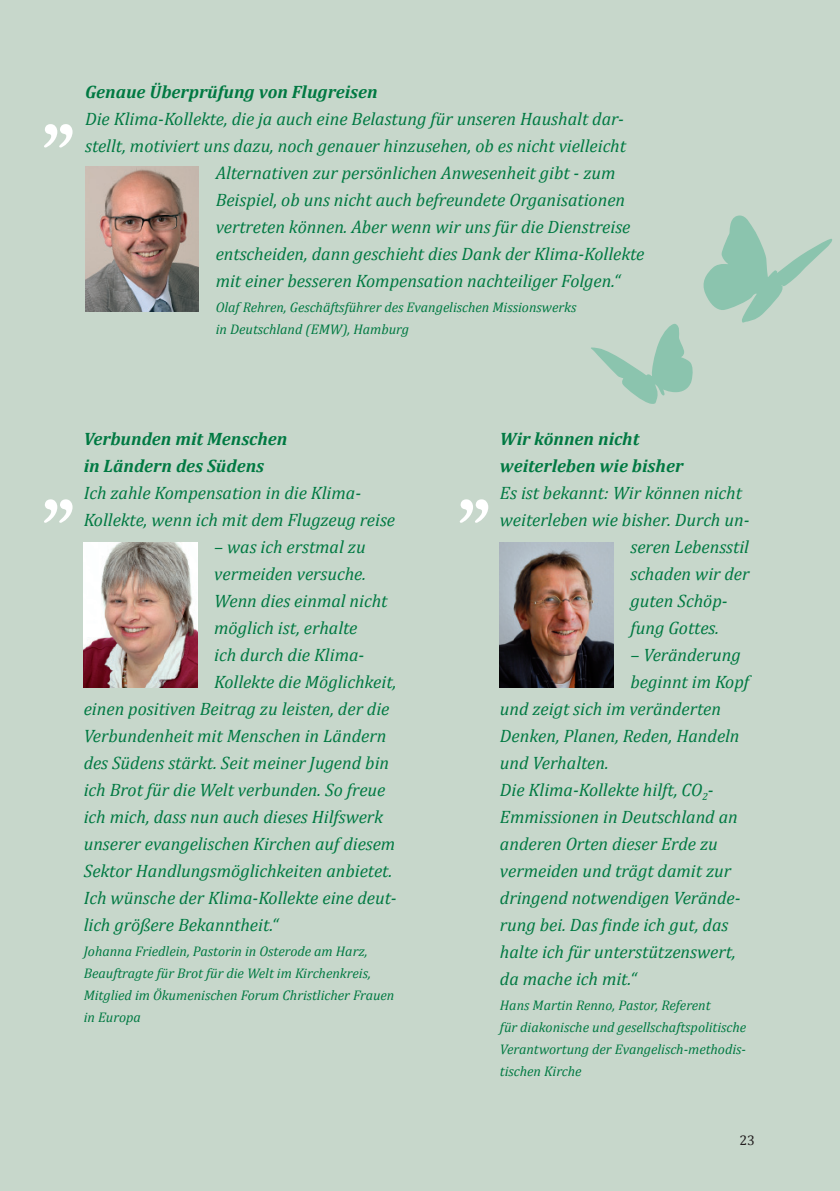
<style>
.page{position:relative;width:840px;height:1191px;background:#fff}
.page>*{position:absolute;margin:0;border:0;box-sizing:border-box;transform-origin:0 0}
.t1{font:700 80px "ITC Garamond Std";color:#fff}
.t2{font:italic 18px/27px "Cambria";color:#007942}
.t3{font:italic 700 18px/27px "Cambria";color:#007942}
.t4{font:italic 14px/22px "Cambria";color:#007942}
.t5{font:14px "Cambria";color:#231f20}
</style>
<div class="page">
<div style="left:0;top:0;width:839px;height:1191px;background:#c7d7cb"></div>
<img style="left:84px;top:542px;width:113px;height:145px">
<img style="left:499px;top:542px;width:114px;height:145px">
<svg style="left:591px;top:215px;width:241px;height:189px"></svg>
<img style="left:85px;top:166px;width:113px;height:145px">
<h1 class="t1" style="left:40px;top:63px;width:38px">„</h1>
<p class="t3" style="left:85px;top:78px;width:294px">Genaue Überprüfung von Flugreisen</p>
<p class="t2" style="left:85px;top:105px;width:540px">Die Klima-Kollekte, die ja auch eine Belastung für unseren Haushalt dar-</p>
<p class="t2" style="left:85px;top:132px;width:542px">stellt, motiviert uns dazu, noch genauer hinzusehen, ob es nicht vielleicht</p>
<p class="t2" style="left:215px;top:159px;width:401px">Alternativen zur persönlichen Anwesenheit gibt - zum</p>
<p class="t2" style="left:215px;top:186px;width:411px">Beispiel, ob uns nicht auch befreundete Organisationen</p>
<p class="t2" style="left:215px;top:213px;width:416px">vertreten können. Aber wenn wir uns für die Dienstreise</p>
<p class="t2" style="left:215px;top:240px;width:430px">entscheiden, dann geschieht dies Dank der Klima-Kollekte</p>
<p class="t2" style="left:215px;top:267px;width:406px">mit einer besseren Kompensation nachteiliger Folgen.“</p>
<p class="t4" style="left:215px;top:296px;width:362px">Olaf Rehren, Geschäftsführer des Evangelischen Missionswerks in Deutschland (EMW), Hamburg</p>
<p class="t3" style="left:84px;top:425px;width:205px">Verbunden mit Menschen in Ländern des Südens</p>
<p class="t2" style="left:84px;top:479px;width:313px">Ich zahle Kompensation in die Klima-<br>Kollekte, wenn ich mit dem Flugzeug reise</p>
<p class="t2" style="left:214px;top:533px;width:153px">– was ich erstmal zu</p>
<p class="t2" style="left:214px;top:560px;width:153px">vermeiden versuche.</p>
<p class="t2" style="left:214px;top:587px;width:175px">Wenn dies einmal nicht</p>
<p class="t2" style="left:214px;top:614px;width:145px">möglich ist, erhalte</p>
<p class="t2" style="left:214px;top:641px;width:151px">ich durch die Klima-</p>
<p class="t2" style="left:214px;top:668px;width:184px">Kollekte die Möglichkeit,</p>
<p class="t2" style="left:84px;top:695px;width:307px">einen positiven Beitrag zu leisten, der die</p>
<p class="t2" style="left:84px;top:722px;width:304px">Verbundenheit mit Menschen in Ländern</p>
<p class="t2" style="left:84px;top:749px;width:307px">des Südens stärkt. Seit meiner Jugend bin</p>
<p class="t2" style="left:84px;top:776px;width:303px">ich Brot für die Welt verbunden. So freue</p>
<p class="t2" style="left:84px;top:803px;width:301px">ich mich, dass nun auch dieses Hilfswerk</p>
<p class="t2" style="left:84px;top:830px;width:313px">unserer evangelischen Kirchen auf diesem</p>
<p class="t2" style="left:84px;top:857px;width:310px">Sektor Handlungsmöglichkeiten anbietet.</p>
<p class="t2" style="left:84px;top:884px;width:314px">Ich wünsche der Klima-Kollekte eine deut-</p>
<p class="t2" style="left:84px;top:911px;width:196px">lich größere Bekanntheit.“</p>
<p class="t4" style="left:84px;top:940px;width:312px">Johanna Friedlein, Pastorin in Osterode am Harz, Beauftragte für Brot für die Welt im Kirchenkreis, Mitglied im Ökumenischen Forum Christlicher Frauen in Europa</p>
<h1 class="t1" style="left:40px;top:438px;width:38px">„</h1>
<h1 class="t1" style="left:455px;top:438px;width:38px">„</h1>
<p class="t3" style="left:499px;top:425px;width:185px">Wir können nicht weiterleben wie bisher</p>
<p class="t2" style="left:499px;top:479px;width:243px">Es ist bekannt: Wir können nicht</p>
<p class="t2" style="left:499px;top:506px;width:251px">weiterleben wie bisher. Durch un-</p>
<p class="t2" style="left:630px;top:533px;width:120px">seren Lebensstil</p>
<p class="t2" style="left:630px;top:560px;width:120px">schaden wir der</p>
<p class="t2" style="left:630px;top:587px;width:99px">guten Schöp-</p>
<p class="t2" style="left:630px;top:614px;width:90px">fung Gottes.</p>
<p class="t2" style="left:630px;top:641px;width:112px">– Veränderung</p>
<p class="t2" style="left:630px;top:668px;width:120px">beginnt im Kopf</p>
<p class="t2" style="left:499px;top:695px;width:222px">und zeigt sich im veränderten</p>
<p class="t2" style="left:499px;top:722px;width:241px">Denken, Planen, Reden, Handeln</p>
<p class="t2" style="left:499px;top:749px;width:110px">und Verhalten.</p>
<p class="t2" style="left:499px;top:776px;width:215px">Die Klima-Kollekte hilft, CO<sub>2</sub>-</p>
<p class="t2" style="left:499px;top:803px;width:239px">Emmissionen in Deutschland an</p>
<p class="t2" style="left:499px;top:830px;width:219px">anderen Orten dieser Erde zu</p>
<p class="t2" style="left:499px;top:857px;width:232px">vermeiden und trägt damit zur</p>
<p class="t2" style="left:499px;top:884px;width:242px">dringend notwendigen Verände-</p>
<p class="t2" style="left:499px;top:911px;width:230px">rung bei. Das finde ich gut, das</p>
<p class="t2" style="left:499px;top:938px;width:237px">halte ich für unterstützenswert,</p>
<p class="t2" style="left:499px;top:965px;width:138px">da mache ich mit.“</p>
<p class="t4" style="left:499px;top:994px;width:248px">Hans Martin Renno, Pastor, Referent<br>für diakonische und gesellschaftspolitische Verantwortung der Evangelisch-methodis&shy;tischen Kirche</p>
<p class="t5" style="left:746px;top:1132px;width:9px">5</p>
<p class="t5" style="left:739px;top:1132px;width:17px">23</p>
</div>
